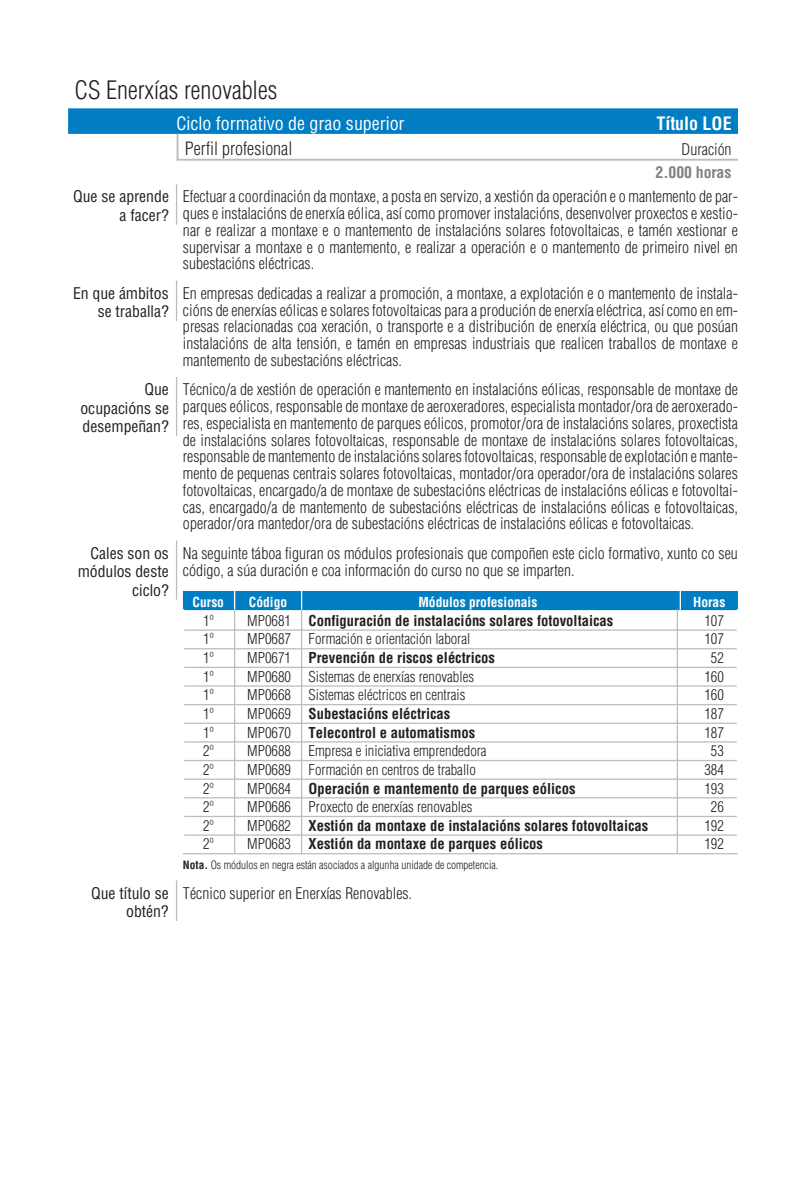
<style>
.page{position:relative;width:808px;height:1191px;background:#fff}
.page>*{position:absolute;margin:0;border:0;box-sizing:border-box;transform-origin:0 0}
.t1{font:300 condensed 24.75px "Helvetica";color:#231f20}
.t2{font:condensed 18px "Helvetica";letter-spacing:-.005em;color:#fff}
.t3{font:300 condensed 18px "Helvetica";letter-spacing:.005em;color:#231f20}
.t4{font:700 condensed 18px "Helvetica";letter-spacing:-.005em;color:#fff}
.t5{font:300 condensed 15.75px/16.7px "Helvetica";letter-spacing:.005em;color:#231f20;text-align:justify}
.t6{font:condensed 15.75px/18.4px "Helvetica";color:#231f20;text-align:right}
.t7{font:700 condensed 15.75px "Helvetica";letter-spacing:-.005em;color:#808285}
.t8{font:700 condensed 14.62px "Helvetica";color:#231f20}
.t9{font:300 condensed 14.62px "Helvetica";color:#231f20}
.t10{font:700 condensed 13.5px "Helvetica";color:#fff}
.t11{font:300 condensed 11.25px "Helvetica";letter-spacing:-.005em;color:#231f20}
.s1{font-weight:300}
.s2{font-weight:700}
</style>
<div class="page">
<div style="left:68px;top:108px;width:670px;height:26px;background:#007dc3"></div>
<svg style="left:177px;top:134px;width:1px;height:25px"></svg>
<hr style="left:177px;top:159px;width:561px;height:2px;background:#bcbdc0">
<hr style="left:176px;top:184px;width:1px;height:40px;background:#bcbdc0">
<hr style="left:176px;top:280px;width:1px;height:41px;background:#bcbdc0">
<hr style="left:176px;top:377px;width:1px;height:59px;background:#bcbdc0">
<hr style="left:176px;top:540px;width:1px;height:59px;background:#bcbdc0">
<div style="left:183px;top:591px;width:555px;height:19px;background:#007dc3"></div>
<hr style="left:679px;top:588px;width:2px;height:22px;background:#fff">
<hr style="left:183px;top:629px;width:555px;height:1px;background:#bcbdc0">
<hr style="left:736px;top:609px;width:2px;height:20px;background:#fff">
<hr style="left:183px;top:648px;width:555px;height:1px;background:#bcbdc0">
<hr style="left:736px;top:627px;width:2px;height:21px;background:#fff">
<hr style="left:183px;top:666px;width:555px;height:2px;background:#bcbdc0">
<hr style="left:736px;top:646px;width:2px;height:20px;background:#fff">
<hr style="left:183px;top:685px;width:555px;height:1px;background:#bcbdc0">
<hr style="left:736px;top:665px;width:2px;height:20px;background:#fff">
<hr style="left:183px;top:704px;width:555px;height:1px;background:#bcbdc0">
<hr style="left:736px;top:683px;width:2px;height:21px;background:#fff">
<hr style="left:183px;top:722px;width:555px;height:2px;background:#bcbdc0">
<hr style="left:736px;top:702px;width:2px;height:20px;background:#fff">
<hr style="left:183px;top:741px;width:555px;height:1px;background:#bcbdc0">
<hr style="left:736px;top:721px;width:2px;height:20px;background:#fff">
<hr style="left:183px;top:760px;width:555px;height:1px;background:#bcbdc0">
<hr style="left:736px;top:739px;width:2px;height:21px;background:#fff">
<hr style="left:183px;top:778px;width:555px;height:1px;background:#bcbdc0">
<hr style="left:736px;top:758px;width:2px;height:20px;background:#fff">
<hr style="left:183px;top:797px;width:555px;height:1px;background:#bcbdc0">
<hr style="left:736px;top:776px;width:2px;height:21px;background:#fff">
<hr style="left:183px;top:815px;width:555px;height:2px;background:#bcbdc0">
<hr style="left:736px;top:795px;width:2px;height:20px;background:#fff">
<hr style="left:183px;top:834px;width:555px;height:1px;background:#bcbdc0">
<hr style="left:736px;top:814px;width:2px;height:20px;background:#fff">
<hr style="left:183px;top:853px;width:555px;height:1px;background:#bcbdc0">
<svg style="left:183px;top:609px;width:1px;height:226px"></svg>
<svg style="left:234px;top:591px;width:1px;height:262px"></svg>
<svg style="left:301px;top:591px;width:1px;height:262px"></svg>
<svg style="left:677px;top:609px;width:1px;height:244px"></svg>
<hr style="left:736px;top:832px;width:2px;height:21px;background:#fff">
<hr style="left:176px;top:880px;width:1px;height:40px;background:#bcbdc0">
<h1 class="t1" style="left:74px;top:80px;width:204px">CS Enerxías renovables</h1>
<p class="t2" style="left:177px;top:116px;width:229px">Ciclo formativo de grao superior</p>
<p class="t4" style="left:656px;top:116px;width:77px">Título LOE</p>
<p class="t3" style="left:185px;top:141px;width:109px">Perfil profesional</p>
<p class="t5" style="left:681px;top:143px;width:52px">Duración</p>
<p class="t7" style="left:655px;top:166px;width:77px">2.000 horas</p>
<p class="t6" style="left:73px;top:189px;width:97px">Que se aprende a facer?</p>
<p class="t5" style="left:183px;top:190px;width:556px">Efec tuar a coor di na ción da mon ta xe, a posta en ser vi zo, a xestión da ope ra ción e o man te men to de par - ques e ins ta la cións de ener xía eó li ca, así como pro mo ver ins ta la cións, de sen vol ver pro xec tos e xes tio - nar e rea li zar a mon ta xe e o man te men to de ins ta la cións so la res fo to vol tai cas, e ta mén xes tio nar e su per vi sar a mon ta xe e o man te men to, e rea li zar a ope ra ción e o mantemento de primeiro nivel en subestacións eléctricas.</p>
<p class="t6" style="left:73px;top:286px;width:97px">En que ámbitos se traballa?</p>
<p class="t5" style="left:183px;top:286px;width:557px">En em pre sas de di ca das a rea li zar a pro mo ción, a mon ta xe, a ex plo ta ción e o man te men to de ins ta la - cións de ener xías eó li cas e so la res fo to vol tai cas para a pro du ción de ener xía eléc tri ca, así como en em&shy;pre sas re la cio na das coa xe ra ción, o trans por te e a dis tri bu ción de ener xía eléc tri ca, ou que po súan ins ta la cións de alta ten sión, e ta mén en em pre sas in dus triais que rea li cen traba llos de montaxe e mantemento de subestacións eléctricas.</p>
<p class="t6" style="left:80px;top:382px;width:90px;text-align:justify;text-indent:64px">Que ocupacións se desempeñan?</p>
<p class="t5" style="left:183px;top:383px;width:556px">Téc ni co/a de xes tión de ope ra ción e man te men to en ins ta la cións eó li cas, res pon sa ble de mon ta xe de par ques eó li cos, res pon sa ble de mon ta xe de ae ro xe ra do res, es pe cia lis ta mon ta dor/ora de ae ro xe ra do - res, es pe cia lis ta en man te men to de par ques eó li cos, pro mo tor/ora de ins ta la cións so la res, pro xec tis ta de ins ta la cións so la res fo to vol tai cas, res pon sa ble de mon ta xe de ins ta la cións so la res fo to vol tai cas, res pon sa ble de man te men to de ins ta la cións so la res fo to vol tai cas, res pon sa ble de ex plo ta ción e man te - men to de pe que nas cen trais so la res fo to vol tai cas, mon ta dor/ora ope ra dor/ora de ins ta la cións so la res fo to vol tai cas, en car ga do/a de mon ta xe de sub es ta cións eléc tri cas de ins ta la cións eó li cas e fo to vol tai - cas, en car ga do/a de man te men to de sub es ta cións eléctricas de instalacións eólicas e fotovoltaicas, operador/ora mantedor/ora de subestacións eléctricas de instalacións eólicas e fotovoltaicas.</p>
<p class="t6" style="left:78px;top:545px;width:93px">Cales son os módulos deste ciclo?</p>
<p class="t5" style="left:183px;top:546px;width:556px">Na seguinte táboa figuran os módulos profesionais que compoñen este ciclo formativo, xunto co seu código, a súa duración e coa información do curso no que se imparten.</p>
<p class="t10" style="left:192px;top:596px;width:33px">Curso</p>
<p class="t10" style="left:249px;top:596px;width:40px">Código</p>
<p class="t10" style="left:418px;top:596px;width:120px">Módulos profesionais</p>
<p class="t10" style="left:693px;top:596px;width:34px">Horas</p>
<p class="t9" style="left:203px;top:615px;width:12px">1º</p>
<p class="t8" style="left:247px;top:615px;width:368px"><span class="s1">MP0681</span> Configuración de instalacións solares fotovoltaicas</p>
<p class="t9" style="left:704px;top:615px;width:21px">107</p>
<p class="t9" style="left:203px;top:633px;width:12px">1º</p>
<p class="t9" style="left:247px;top:633px;width:225px">MP0687 Formación e orientación laboral</p>
<p class="t9" style="left:704px;top:633px;width:21px">107</p>
<p class="t9" style="left:203px;top:652px;width:12px">1º</p>
<p class="t8" style="left:247px;top:652px;width:249px"><span class="s1">MP0671</span> Prevención de riscos eléctricos</p>
<p class="t9" style="left:711px;top:652px;width:14px">52</p>
<p class="t9" style="left:203px;top:670px;width:12px">1º</p>
<p class="t9" style="left:247px;top:670px;width:228px">MP0680 Sistemas de enerxías renovables</p>
<p class="t9" style="left:704px;top:670px;width:21px">160</p>
<p class="t9" style="left:203px;top:689px;width:12px">1º</p>
<p class="t9" style="left:247px;top:689px;width:220px">MP0668 Sistemas eléctricos en centrais</p>
<p class="t9" style="left:704px;top:689px;width:21px">160</p>
<p class="t9" style="left:203px;top:708px;width:12px">1º</p>
<p class="t8" style="left:247px;top:708px;width:205px"><span class="s1">MP0669</span> Subestacións eléctricas</p>
<p class="t9" style="left:704px;top:708px;width:21px">187</p>
<p class="t9" style="left:203px;top:726px;width:12px">1º</p>
<p class="t8" style="left:247px;top:726px;width:230px"><span class="s1">MP0670</span> Telecontrol e automatismos</p>
<p class="t9" style="left:704px;top:726px;width:21px">187</p>
<p class="t9" style="left:203px;top:745px;width:12px">2º</p>
<p class="t9" style="left:247px;top:745px;width:241px">MP0688 Empresa e iniciativa emprendedora</p>
<p class="t9" style="left:711px;top:745px;width:14px">53</p>
<p class="t9" style="left:203px;top:764px;width:12px">2º</p>
<p class="t9" style="left:247px;top:764px;width:230px">MP0689 Formación en centros de traballo</p>
<p class="t9" style="left:704px;top:764px;width:21px">384</p>
<p class="t9" style="left:203px;top:782px;width:12px">2º</p>
<p class="t8" style="left:247px;top:782px;width:330px"><span class="s1">MP0684</span> Operación e mantemento de parques eólicos</p>
<p class="t9" style="left:704px;top:782px;width:21px">193</p>
<p class="t9" style="left:203px;top:801px;width:12px">2º</p>
<p class="t9" style="left:247px;top:801px;width:227px">MP0686 Proxecto de enerxías renovables</p>
<p class="t9" style="left:711px;top:801px;width:14px">26</p>
<p class="t9" style="left:203px;top:819px;width:12px">2º</p>
<p class="t8" style="left:247px;top:819px;width:403px"><span class="s1">MP0682</span> Xestión da montaxe de instalacións solares fotovoltaicas</p>
<p class="t9" style="left:704px;top:819px;width:21px">192</p>
<p class="t9" style="left:203px;top:838px;width:12px">2º</p>
<p class="t8" style="left:247px;top:838px;width:297px"><span class="s1">MP0683</span> Xestión da montaxe de parques eólicos</p>
<p class="t9" style="left:704px;top:838px;width:21px">192</p>
<p class="t11" style="left:183px;top:860px;width:317px"><span class="s2">Nota.</span> Os módulos en negra están asociados a algunha unidade de competencia.</p>
<p class="t6" style="left:91px;top:885px;width:79px">Que título se obtén?</p>
<p class="t5" style="left:183px;top:886px;width:231px">Técnico superior en Enerxías Renovables.</p>
</div>
